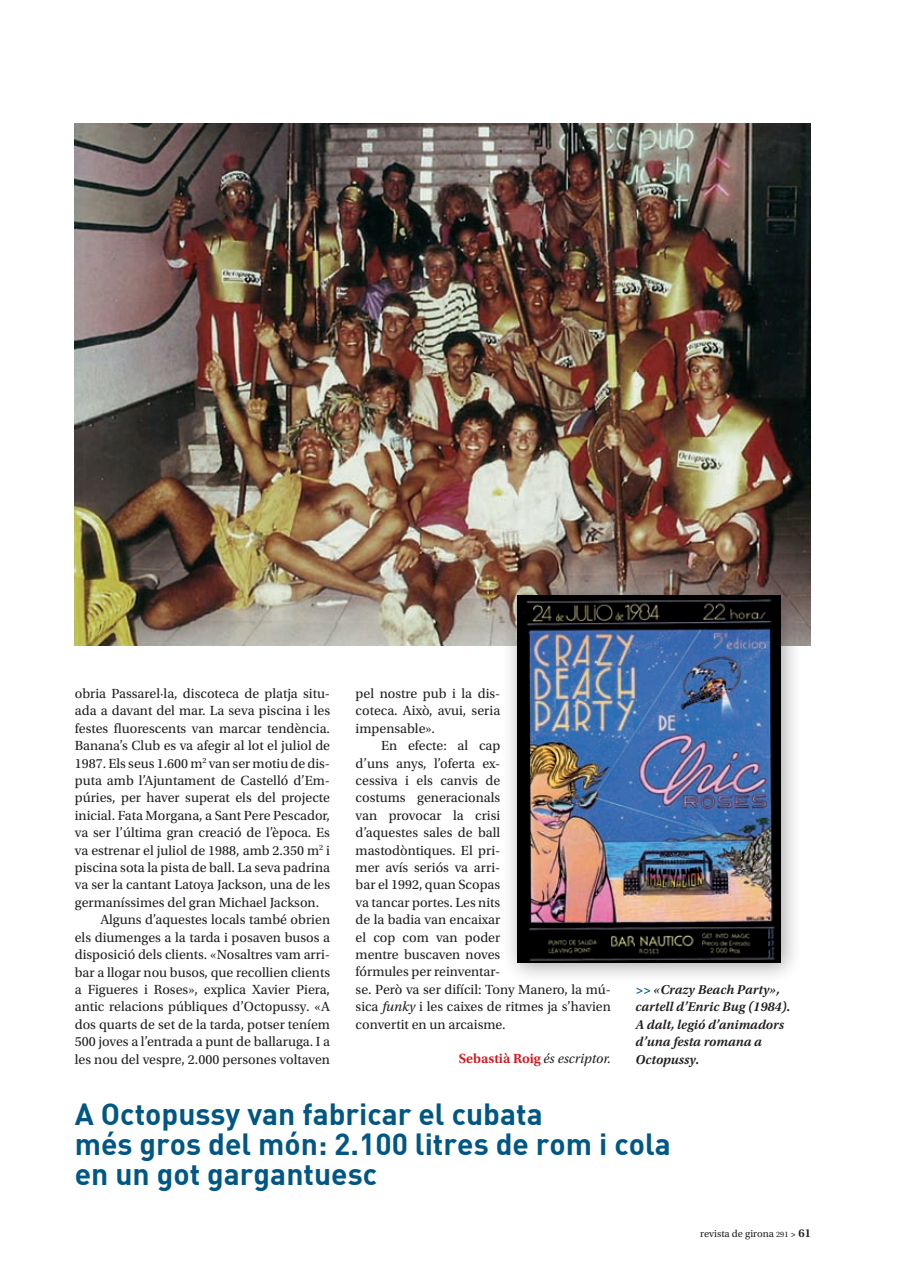
<style>
.page{position:relative;width:898px;height:1281px;background:#fff}
.page>*{position:absolute;margin:0;border:0;box-sizing:border-box;transform-origin:0 0}
.Doss_Destacat{font:30px "DIN Bold";color:#015783}
.t1{font:13.95px/17.4px "Utopia Std";color:#231f20;text-align:justify}
.t2{font:600 13.95px "Utopia Std";color:#d2161e}
.Secccions_Peus{font:italic 600 13.5px/17.4px "Utopia Std";color:#231f20}
.t3{font:10.5px "Utopia Std";color:#231f20}
.s1{font-style:italic}
.s2{font-weight:400;font-style:italic;color:#231f20}
.s3{color:#015783}
.s4{font-size:8.25px}
.s5{font-weight:600;font-size:9px}
.s6{font-weight:600;font-size:12px}
</style>
<div class="page">
<img style="left:75px;top:124px;width:735px;height:522px">
<div style="left:500px;top:578px;width:301px;height:405px;background:#231f20;opacity:.4"></div>
<img style="left:517px;top:595px;width:263px;height:367px">
<p class="t1" style="left:75px;top:685px;width:257px">obria Passarel·la, discoteca de platja situ&shy;ada a davant del mar. La seva piscina i les festes fluorescents van marcar tendència.<br>Banana’s Club es va afegir al lot el juliol de 1987. Els seus 1.600 m<sup>2</sup> van ser motiu de dis&shy;puta amb l’Ajuntament de Castelló d’Em&shy;púries, per haver superat els del projecte inicial. Fata Morgana, a Sant Pere Pescador, va ser l’última gran creació de l’època. Es va estrenar el juliol de 1988, amb 2.350 m<sup>2</sup> i piscina sota la pista de ball. La seva padrina va ser la cantant Latoya Jackson, una de les germaníssimes del gran Michael Jackson.</p>
<p class="t1" style="left:75px;top:911px;width:257px;text-indent:26px">Alguns d’aquestes locals també obrien els diumenges a la tarda i posaven busos a disposició dels clients. «Nosaltres vam arri&shy;bar a llogar nou busos, que recollien clients a Figueres i Roses», explica Xavier Piera, antic relacions públiques d’Octopussy. «A dos quarts de set de la tarda, potser teníem 500 joves a l’entrada a punt de ballaruga. I a les nou del vespre, 2.000 persones voltaven</p>
<p class="t1" style="left:355px;top:685px;width:146px">pel nostre pub i la dis&shy;coteca. Això, avui, seria impensable».</p>
<p class="t1" style="left:355px;top:737px;width:257px;text-align:left;text-indent:26px">En efecte: al cap<br>d’uns anys, l’oferta ex-<br>cessiva i els canvis de<br>costums generacionals<br>van provocar la crisi<br>d’aquestes sales de ball<br>mastodòntiques. El pri-<br>mer avís seriós va arri-<br>bar el 1992, quan Scopas<br>va tancar portes. Les nits<br>de la badia van encaixar<br>el cop com van poder<br>mentre buscaven noves<br>fórmules per reinventar-<br>se. Però va ser difícil: Tony Manero, la mú&shy;sica <span class="s1">funky</span> i les caixes de ritmes ja s’havien convertit en un arcaisme.</p>
<p class="t2" style="left:459px;top:1051px;width:154px">Sebastià Roig <span class="s2">és escriptor.</span></p>
<p class="Secccions_Peus" style="left:635px;top:981px;width:156px"><span class="s3">&gt;&gt;</span> «Crazy Beach Party», cartell d’Enric Bug (1984).</p>
<p class="Secccions_Peus" style="left:635px;top:1015px;width:150px">A dalt, legió d’animadors d’una festa romana a<br>Octopussy.</p>
<p class="Doss_Destacat" style="left:75px;top:1095px;width:469px">A Octopussy van fabricar el cubata</p>
<p class="Doss_Destacat" style="left:75px;top:1125px;width:597px">més gros del món: 2.100 litres de rom i cola</p>
<p class="Doss_Destacat" style="left:75px;top:1155px;width:304px">en un got gargantuesc</p>
<p class="t3" style="left:700px;top:1228px;width:112px">revista de girona <span class="s4">291</span> <span class="s5">&gt;</span> <span class="s6">61</span></p>
</div>
